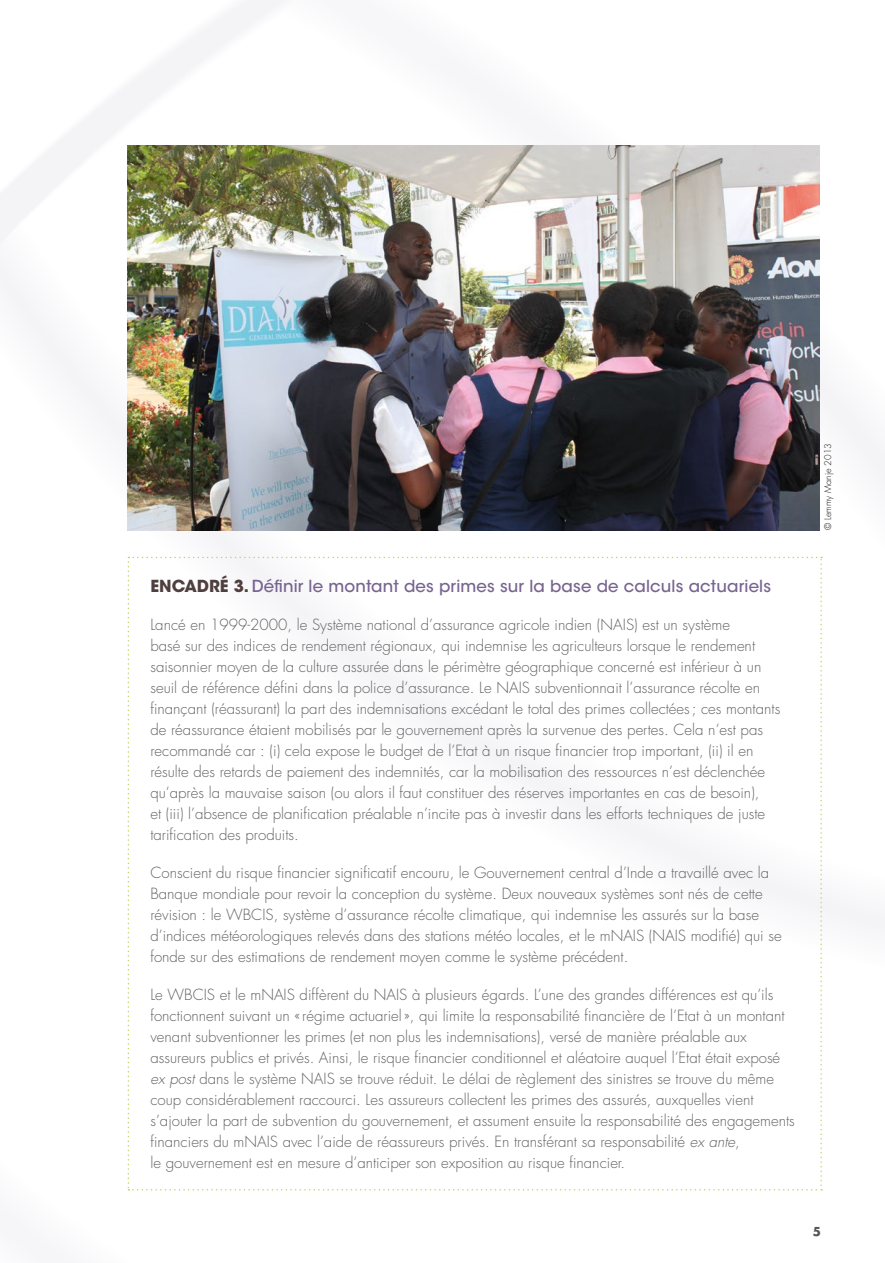
<style>
.page{position:relative;width:885px;height:1263px;background:#fff}
.page>*{position:absolute;margin:0;border:0;box-sizing:border-box;transform-origin:0 0}
.Titre_Box{font:500 16.5px "ITC Avant Garde Std";letter-spacing:.01em;color:#786490}
.Texte_BOX{font:300 15px/21px "Futura Std";color:#626261}
.t1{font:700 12px "Futura Std";color:#181716}
.Credit_photo{font:300 9px "Futura Std";color:#181716}
.s1{font-weight:700;color:#4f3f3e}
.s2{font-style:italic}
</style>
<div class="page">
<img style="left:0;top:0;width:884px;height:1191px">
<svg style="left:128px;top:557px;width:694px;height:633px"></svg>
<img style="left:128px;top:145px;width:691px;height:385px">
<p class="Titre_Box" style="left:150px;top:575px;width:622px"><span class="s1">ENCADRÉ 3.</span> Définir le montant des primes sur la base de calculs actuariels</p>
<p class="Texte_BOX" style="left:150px;top:614px;width:631px">Lancé en 1999-2000, le Système national d’assurance agricole indien (NAIS) est un système<br>basé sur des indices de rendement régionaux, qui indemnise les agriculteurs lorsque le rendement saisonnier moyen de la culture assurée dans le périmètre géographique concerné est inférieur à un seuil de référence défini dans la police d’assurance. Le NAIS subventionnait l’assurance récolte en finançant (réassurant) la part des indemnisations excédant le total des primes collectées; ces montants de réassurance étaient mobilisés par le gouvernement après la survenue des pertes. Cela n’est pas recommandé car : (i) cela expose le budget de l’Etat à un risque financier trop important, (ii) il en résulte des retards de paiement des indemnités, car la mobilisation des ressources n’est déclenchée qu’après la mauvaise saison (ou alors il faut constituer des réserves importantes en cas de besoin),<br>et (iii) l’absence de planification préalable n’incite pas à investir dans les efforts techniques de juste tarification des produits.</p>
<p class="Texte_BOX" style="left:150px;top:862px;width:632px">Conscient du risque financier significatif encouru, le Gouvernement central d’Inde a travaillé avec la Banque mondiale pour revoir la conception du système. Deux nouveaux systèmes sont nés de cette révision : le WBCIS, système d’assurance récolte climatique, qui indemnise les assurés sur la base d’indices météorologiques relevés dans des stations météo locales, et le mNAIS (NAIS modifié) qui se fonde sur des estimations de rendement moyen comme le système précédent.</p>
<p class="Texte_BOX" style="left:150px;top:984px;width:646px">Le WBCIS et le mNAIS diffèrent du NAIS à plusieurs égards. L’une des grandes différences est qu’ils fonctionnent suivant un «régime actuariel», qui limite la responsabilité financière de l’Etat à un montant venant subventionner les primes (et non plus les indemnisations), versé de manière préalable aux assureurs publics et privés. Ainsi, le risque financier conditionnel et aléatoire auquel l’Etat était exposé <span class="s2">ex post</span> dans le système NAIS se trouve réduit. Le délai de règlement des sinistres se trouve du même coup considérablement raccourci. Les assureurs collectent les primes des assurés, auxquelles vient s’ajouter la part de subvention du gouvernement, et assument ensuite la responsabilité des engagements financiers du mNAIS avec l’aide de réassureurs privés. En transférant sa responsabilité <span class="s2">ex ante</span>,<br>le gouvernement est en mesure d’anticiper son exposition au risque financier.</p>
<p class="Credit_photo" style="left:822px;top:530px;width:88px;rotate:-90deg">© Lemmy Manje 2013</p>
<p class="t1" style="left:812px;top:1224px;width:10px">5</p>
</div>
